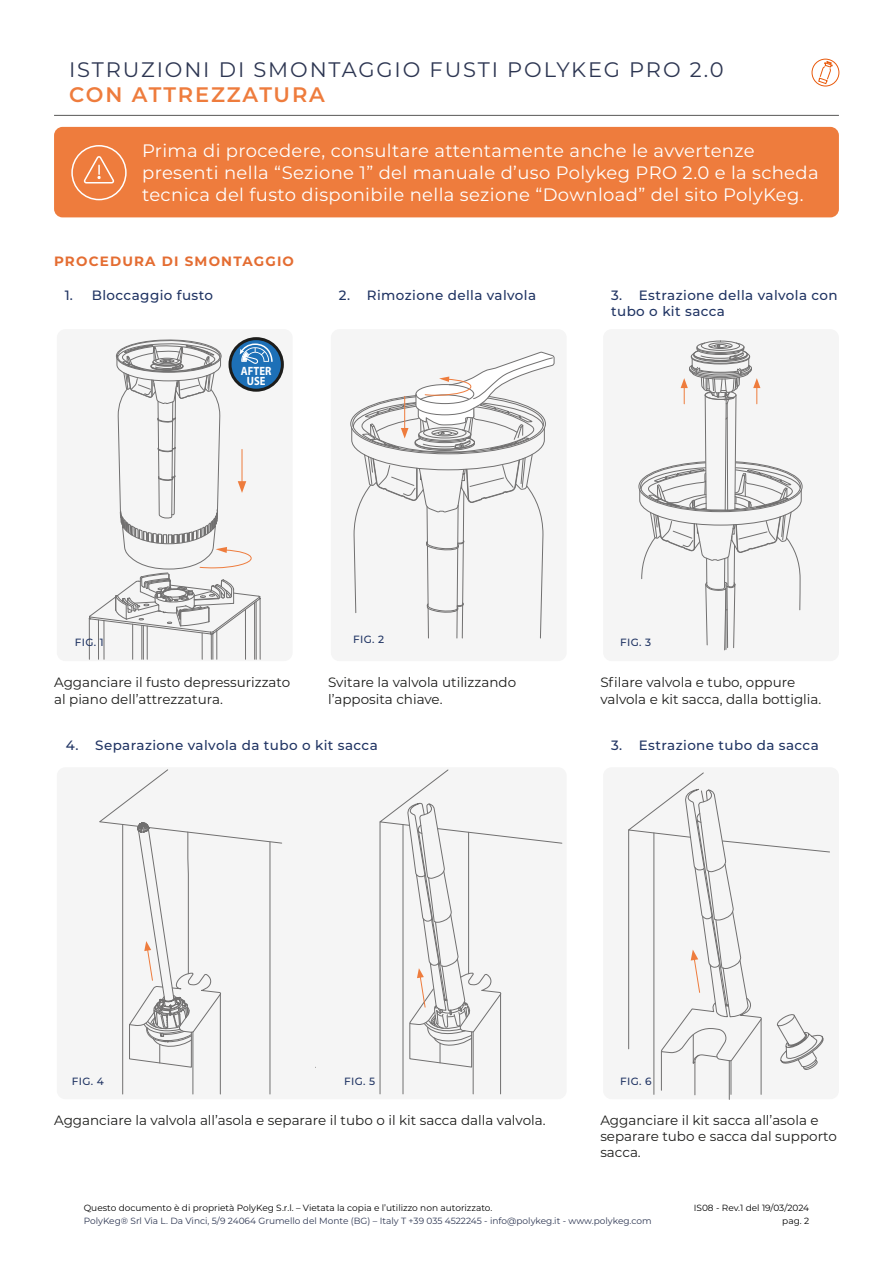
<style>
.page{position:relative;width:893px;height:1263px;background:#fff}
.page>*{position:absolute;margin:0;border:0;box-sizing:border-box;transform-origin:0 0}
.t1{font:21px "Montserrat";letter-spacing:.09em;color:#2d3652}
.t2{font:600 21px "Montserrat";letter-spacing:.09em;color:#ee7c3d}
.t3{font:18px/21.6px "Montserrat";letter-spacing:.02em;color:#fff}
.t4{font:13.5px/16.2px "Montserrat";color:#1d1d1b}
.t5{font:500 13.5px/16.2px "Montserrat";letter-spacing:.03em;color:#203463}
.t6{font:700 13.5px "Montserrat";letter-spacing:.09em;color:#e46d32}
.t7{font:700 12px/10.4px "Myriad Pro";color:#fff;text-align:center;scale:.88 1}
.t8{font:500 10.5px "Montserrat";letter-spacing:.03em;color:#203463}
.t9{font:9px "Montserrat";color:#010000}
.t10{font:9px "Montserrat";color:#2d3652}
</style>
<div class="page">
<hr style="left:54px;top:115px;width:785px;height:1px;background:#575756">
<div style="left:57px;top:329px;width:236px;height:332px;background:#f5f5f5;border-radius:9px"></div>
<div style="left:331px;top:329px;width:236px;height:332px;background:#f5f5f5;border-radius:9px"></div>
<div style="left:603px;top:329px;width:236px;height:332px;background:#f5f5f5;border-radius:9px"></div>
<div style="left:57px;top:767px;width:510px;height:332px;background:#f5f5f5;border-radius:9px"></div>
<div style="left:603px;top:767px;width:236px;height:332px;background:#f5f5f5;border-radius:9px"></div>
<svg style="left:350px;top:351px;width:205px;height:288px"></svg>
<div style="left:701px;top:341px;width:39px;height:10px;border:1px solid #717070;border-radius:50%"></div>
<svg style="left:638px;top:342px;width:165px;height:309px"></svg>
<hr style="left:220px;top:994px;width:1px;height:100px;background:#717070">
<hr style="left:193px;top:1032px;width:1px;height:62px;background:#717070">
<hr style="left:270px;top:842px;width:1px;height:252px;background:#717070">
<hr style="left:122px;top:824px;width:1px;height:270px;background:#717070">
<svg style="left:99px;top:769px;width:183px;height:299px"></svg>
<hr style="left:380px;top:822px;width:1px;height:272px;background:#717070">
<hr style="left:403px;top:824px;width:1px;height:270px;background:#717070">
<hr style="left:473px;top:1032px;width:1px;height:62px;background:#717070">
<hr style="left:500px;top:994px;width:1px;height:100px;background:#717070">
<svg style="left:379px;top:769px;width:184px;height:299px"></svg>
<hr style="left:653px;top:833px;width:1px;height:261px;background:#717070">
<hr style="left:731px;top:1061px;width:1px;height:33px;background:#717070">
<hr style="left:729px;top:1061px;width:1px;height:38px;background:#717070">
<hr style="left:661px;top:1051px;width:1px;height:39px;background:#717070">
<hr style="left:761px;top:1019px;width:1px;height:75px;background:#717070">
<hr style="left:694px;top:1062px;width:1px;height:33px;background:#717070">
<svg style="left:628px;top:772px;width:202px;height:298px"></svg>
<div style="left:812px;top:59px;width:27px;height:27px;border:1px solid #e95a0c;border-radius:50%"></div>
<svg style="left:818px;top:59px;width:15px;height:26px"></svg>
<svg style="left:230px;top:338px;width:53px;height:52px"></svg>
<div style="left:229px;top:337px;width:55px;height:55px;border:3px solid #1d1d1b;border-radius:50%"></div>
<svg style="left:88px;top:337px;width:185px;height:323px"></svg>
<div style="left:54px;top:127px;width:785px;height:90px;background:#ee7c3d;border-radius:9px"></div>
<div style="left:71px;top:145px;width:56px;height:55px;border:2px solid #fff;border-radius:50%"></div>
<svg style="left:83px;top:156px;width:31px;height:28px"></svg>
<h1 class="t1" style="left:69px;top:55px;width:656px">ISTRUZIONI DI SMONTAGGIO FUSTI POLYKEG PRO 2.0</h1>
<h1 class="t2" style="left:69px;top:80px;width:257px">CON ATTREZZATURA</h1>
<h2 class="t3" style="left:142px;top:140px;width:678px">Prima di procedere, consultare attentamente anche le avvertenze presenti nella “Sezione 1” del manuale d’uso Polykeg PRO 2.0 e la scheda tecnica del fusto disponibile nella sezione “Download” del sito PolyKeg.</h2>
<p class="t6" style="left:54px;top:251px;width:241px">PROCEDURA DI SMONTAGGIO</p>
<p class="t5" style="left:65px;top:287px;width:150px">1. Bloccaggio fusto</p>
<p class="t7" style="left:241px;top:365px;width:36px">AFTER<br>USE</p>
<p class="t5" style="left:339px;top:287px;width:199px">2. Rimozione della valvola</p>
<p class="t5" style="left:611px;top:287px;width:228px">3. Estrazione della valvola con tubo o kit sacca</p>
<p class="t8" style="left:353px;top:632px;width:32px">FIG. 2</p>
<p class="t8" style="left:75px;top:635px;width:30px">FIG. 1</p>
<p class="t8" style="left:620px;top:635px;width:32px">FIG. 3</p>
<p class="t4" style="left:54px;top:674px;width:238px">Agganciare il fusto depressurizzato al piano dell’attrezzatura.</p>
<p class="t4" style="left:328px;top:674px;width:190px">Svitare la valvola utilizzando l’apposita chiave.</p>
<p class="t4" style="left:600px;top:674px;width:223px">Sfilare valvola e tubo, oppure valvola e kit sacca, dalla bottiglia.</p>
<p class="t5" style="left:66px;top:736px;width:313px">4. Separazione valvola da tubo o kit sacca</p>
<p class="t5" style="left:611px;top:736px;width:209px">3. Estrazione tubo da sacca</p>
<p class="t8" style="left:72px;top:1074px;width:33px">FIG. 4</p>
<p class="t8" style="left:344px;top:1074px;width:32px">FIG. 5</p>
<p class="t8" style="left:620px;top:1074px;width:33px">FIG. 6</p>
<p class="t4" style="left:54px;top:1111px;width:493px">Agganciare la valvola all’asola e separare il tubo o il kit sacca dalla valvola.</p>
<p class="t4" style="left:600px;top:1111px;width:238px">Agganciare il kit sacca all’asola e separare tubo e sacca dal supporto sacca.</p>
<p class="t9" style="left:84px;top:1202px;width:410px">Questo documento è di proprietà PolyKeg S.r.l. – Vietata la copia e l’utilizzo non autorizzato.</p>
<p class="t9" style="left:694px;top:1202px;width:117px">IS08 - Rev.1 del 19/03/2024</p>
<p class="t10" style="left:84px;top:1214px;width:569px">PolyKeg® Srl Via L. Da Vinci, 5/9 24064 Grumello del Monte (BG) – Italy T +39 035 4522245 - info@polykeg.it - www.polykeg.com</p>
<p class="t9" style="left:782px;top:1214px;width:28px">pag. 2</p>
</div>
